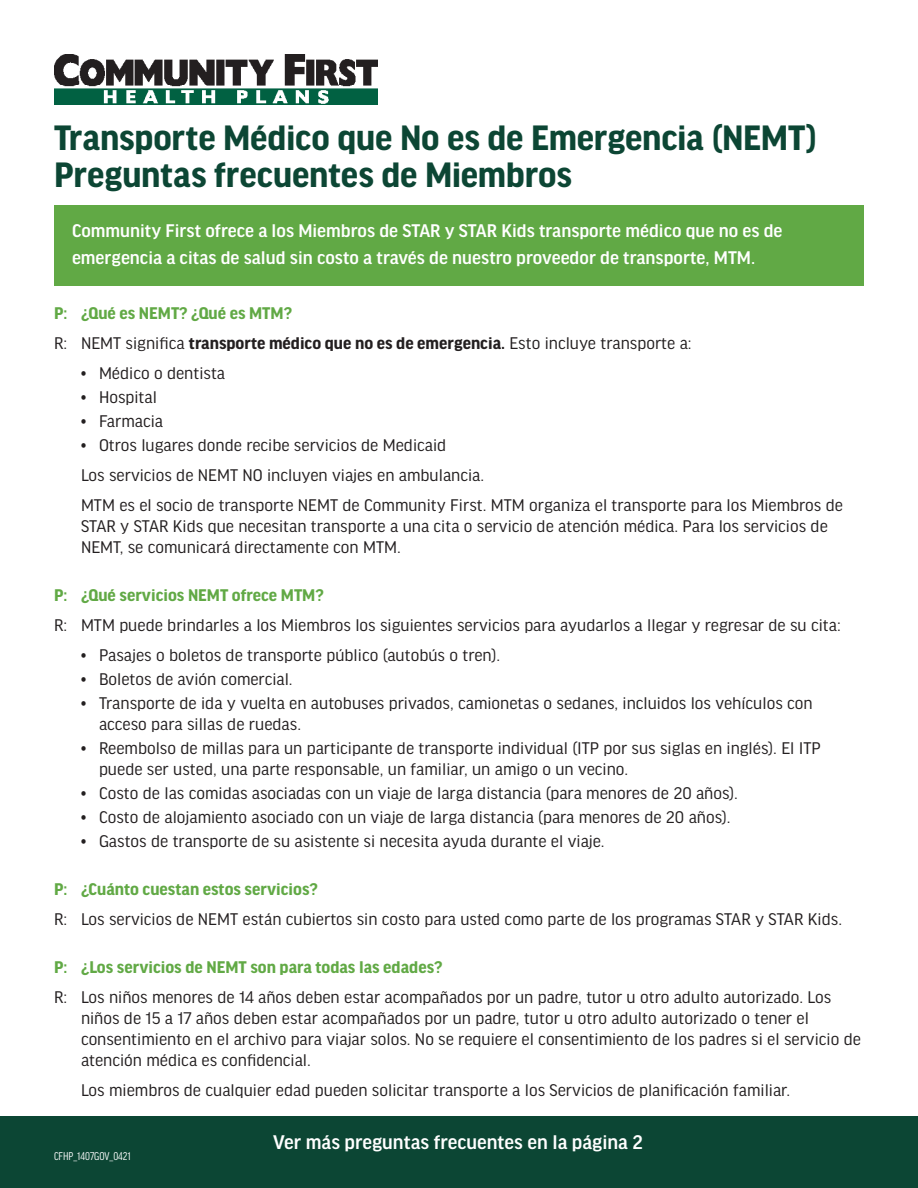
<style>
.page{position:relative;width:918px;height:1188px;background:#fff}
.page>*{position:absolute;margin:0;border:0;box-sizing:border-box;transform-origin:0 0}
.t1{font:700 37.5px/37.5px "Good Headline Pro";letter-spacing:-.005em;color:#0c4634}
.IntroText{font:500 21px "Good Headline Pro";color:#fff}
.IntroText-2{font:500 19.5px/27px "Good Headline Pro";color:#fff}
.A_-_Text{font:18px/21px "Good Headline Pro";color:#231f20}
.Q_-_Text{font:700 18px "Good Headline Pro";color:#61a945}
.t2{font:condensed 12px "Good Headline Pro";color:#fff}
.s1{font-weight:700}
</style>
<div class="page">
<img style="left:54px;top:54px;width:324px;height:51px">
<div style="left:0;top:1116px;width:918px;height:72px;background:#0c4634"></div>
<div style="left:54px;top:206px;width:810px;height:80px;background:#61a945"></div>
<p class="t1" style="left:54px;top:120px;width:765px">Transporte Médico que No es de Emergencia (NEMT)<br>Preguntas frecuentes de Miembros</p>
<p class="IntroText-2" style="left:72px;top:218px;width:712px">Community First ofrece a los Miembros de STAR y STAR Kids transporte médico que no es de emergencia a citas de salud sin costo a través de nuestro proveedor de transporte, MTM.</p>
<p class="Q_-_Text" style="left:54px;top:304px;width:240px">P: ¿Qué es NEMT? ¿Qué es MTM?</p>
<p class="A_-_Text" style="left:54px;top:333px;width:639px">R: NEMT significa <span class="s1">transporte médico que no es de emergencia.</span> Esto incluye transporte a:</p>
<p class="A_-_Text" style="left:81px;top:363px;width:146px">• Médico o dentista</p>
<p class="A_-_Text" style="left:81px;top:387px;width:78px">• Hospital</p>
<p class="A_-_Text" style="left:81px;top:411px;width:84px">• Farmacia</p>
<p class="A_-_Text" style="left:81px;top:435px;width:367px">• Otros lugares donde recibe servicios de Medicaid</p>
<p class="A_-_Text" style="left:81px;top:465px;width:405px">Los servicios de NEMT NO incluyen viajes en ambulancia.</p>
<p class="A_-_Text" style="left:81px;top:495px;width:763px">MTM es el socio de transporte NEMT de Community First. MTM organiza el transporte para los Miembros de<br>STAR y STAR Kids que necesitan transporte a una cita o servicio de atención médica. Para los servicios de<br>NEMT, se comunicará directamente con MTM.</p>
<p class="Q_-_Text" style="left:54px;top:586px;width:271px">P: ¿Qué servicios NEMT ofrece MTM?</p>
<p class="A_-_Text" style="left:54px;top:615px;width:788px">R: MTM puede brindarles a los Miembros los siguientes servicios para ayudarlos a llegar y regresar de su cita:</p>
<p class="A_-_Text" style="left:81px;top:645px;width:421px">• Pasajes o boletos de transporte público (autobús o tren).</p>
<p class="A_-_Text" style="left:81px;top:669px;width:213px">• Boletos de avión comercial.</p>
<p class="A_-_Text" style="left:99px;top:693px;width:715px;text-indent:-18px">• Transporte de ida y vuelta en autobuses privados, camionetas o sedanes, incluidos los vehículos con acceso para sillas de ruedas.</p>
<p class="A_-_Text" style="left:99px;top:738px;width:723px;text-indent:-18px">• Reembolso de millas para un participante de transporte individual (ITP por sus siglas en inglés). El ITP puede ser usted, una parte responsable, un familiar, un amigo o un vecino.</p>
<p class="A_-_Text" style="left:81px;top:783px;width:659px">• Costo de las comidas asociadas con un viaje de larga distancia (para menores de 20 años).</p>
<p class="A_-_Text" style="left:81px;top:807px;width:651px">• Costo de alojamiento asociado con un viaje de larga distancia (para menores de 20 años).</p>
<p class="A_-_Text" style="left:81px;top:831px;width:525px">• Gastos de transporte de su asistente si necesita ayuda durante el viaje.</p>
<p class="Q_-_Text" style="left:54px;top:880px;width:265px">P: ¿Cuánto cuestan estos servicios?</p>
<p class="A_-_Text" style="left:54px;top:909px;width:790px">R: Los servicios de NEMT están cubiertos sin costo para usted como parte de los programas STAR y STAR Kids.</p>
<p class="Q_-_Text" style="left:54px;top:958px;width:390px">P: ¿Los servicios de NEMT son para todas las edades?</p>
<p class="A_-_Text" style="left:81px;top:987px;width:781px;text-indent:-27px">R: Los niños menores de 14 años deben estar acompañados por un padre, tutor u otro adulto autorizado. Los niños de 15 a 17 años deben estar acompañados por un padre, tutor u otro adulto autorizado o tener el consentimiento en el archivo para viajar solos. No se requiere el consentimiento de los padres si el servicio de atención médica es confidencial.</p>
<p class="A_-_Text" style="left:81px;top:1080px;width:711px">Los miembros de cualquier edad pueden solicitar transporte a los Servicios de planificación familiar.</p>
<p class="t2" style="left:54px;top:1151px;width:78px">CFHP_1407GOV_0421</p>
<p class="IntroText" style="left:273px;top:1132px;width:371px">Ver más preguntas frecuentes en la página 2</p>
</div>
